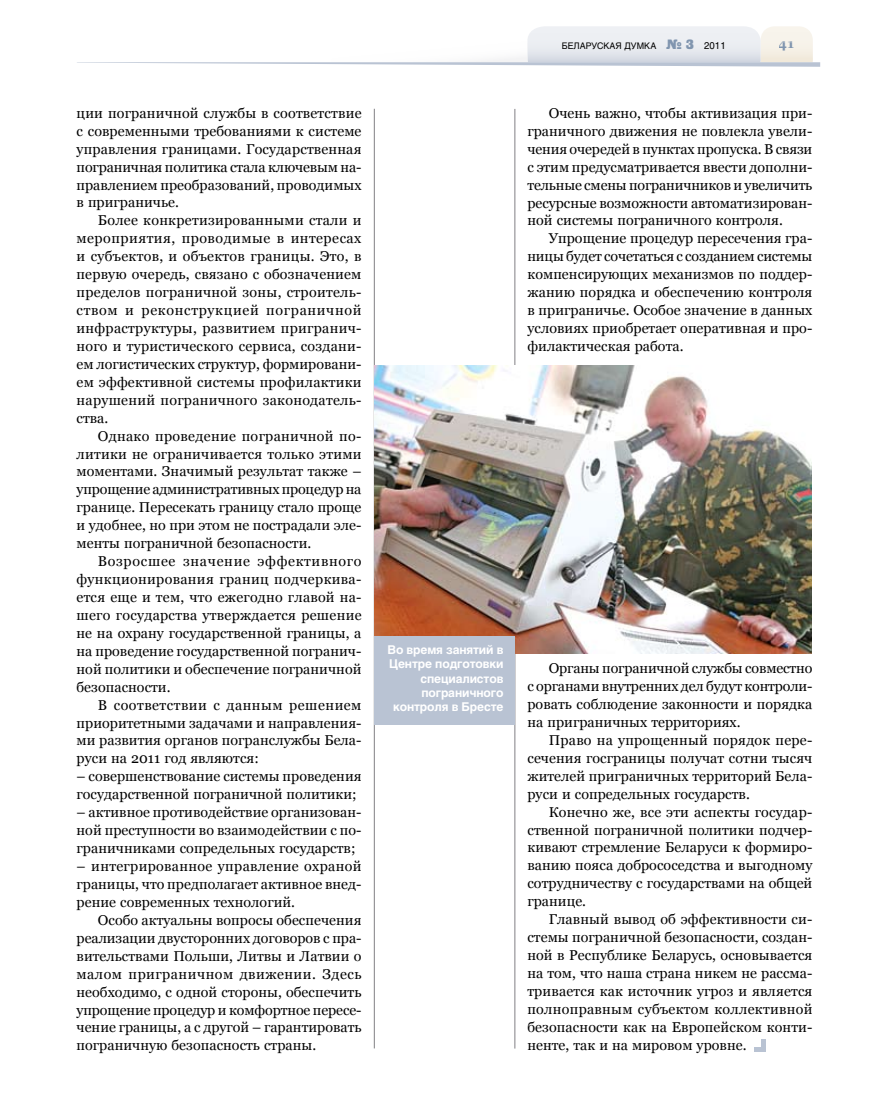
<style>
.page{position:relative;width:872px;height:1106px;background:#fff}
.page>*{position:absolute;margin:0;border:0;box-sizing:border-box;transform-origin:0 0}
.t1{font:14.25px/18px "Georgia";letter-spacing:.005em;color:#000;text-align:justify}
.t2{font:700 13.5px "Georgia";color:#8095af}
.t3{font:700 12px/14.4px "Helios";letter-spacing:-.01em;color:#fff;text-align:right}
.t4{font:9px "Helios";color:#000}
.s1{font-family:"Black Grotesk C";font-size:13.5px;color:#8095af}
.s2{font-size:9.75px}
</style>
<div class="page">
<hr style="left:374px;top:109px;width:1px;height:939px;background:#818084">
<hr style="left:514px;top:109px;width:1px;height:939px;background:#818084">
<svg style="left:77px;top:26px;width:743px;height:41px"></svg>
<img style="left:374px;top:366px;width:438px;height:287px">
<hr style="left:762px;top:1039px;width:4px;height:12px;background:#b9c3d3">
<hr style="left:754px;top:1047px;width:12px;height:4px;background:#b9c3d3">
<div style="left:374px;top:636px;width:140px;height:89px;background:#b9c3d3"></div>
<p class="t1" style="left:77px;top:104px;width:286px">ции пограничной службы в соответствие с современными требованиями к системе управления границами. Государственная пограничная политика стала ключевым на&shy;правлением преобразований, проводимых в приграничье.</p>
<p class="t1" style="left:77px;top:211px;width:286px;text-indent:21px">Более конкретизированными стали и мероприятия, проводимые в интересах и субъектов, и объектов границы. Это, в первую очередь, связано с обозначением пределов пограничной зоны, строитель&shy;ством и реконструкцией пограничной инфраструктуры, развитием пригранич&shy;ного и туристического сервиса, создани&shy;ем логистических структур, формировани&shy;ем эффективной системы профилактики нарушений пограничного законодатель&shy;ства.</p>
<p class="t1" style="left:77px;top:426px;width:286px;text-indent:21px">Однако проведение пограничной по&shy;литики не ограничивается только этими моментами. Значимый результат также – упрощение административных процедур на границе. Пересекать границу стало проще и удобнее, но при этом не пострадали эле&shy;менты пограничной безопасности.</p>
<p class="t1" style="left:77px;top:552px;width:286px;text-indent:21px">Возросшее значение эффективного функционирования границ подчеркива&shy;ется еще и тем, что ежегодно главой на&shy;шего государства утверждается решение не на охрану государственной границы, а на проведение государственной погранич&shy;ной политики и обеспечение пограничной безопасности.</p>
<p class="t1" style="left:77px;top:695px;width:286px;text-indent:21px">В соответствии с данным решением приоритетными задачами и направления&shy;ми развития органов погранслужбы Бела&shy;руси на 2011 год являются:</p>
<p class="t1" style="left:77px;top:767px;width:286px">– совершенствование системы проведения государственной пограничной политики;</p>
<p class="t1" style="left:77px;top:803px;width:286px">– активное противодействие организован&shy;ной преступности во взаимодействии с по&shy;граничниками сопредельных государств;</p>
<p class="t1" style="left:77px;top:857px;width:286px">– интегрированное управление охраной границы, что предполагает активное внед&shy;рение современных технологий.</p>
<p class="t1" style="left:77px;top:910px;width:286px;text-indent:21px">Особо актуальны вопросы обеспечения реализации двусторонних договоров с пра&shy;вительствами Польши, Литвы и Латвии о малом приграничном движении. Здесь необходимо, с одной стороны, обеспечить упрощение процедур и комфортное пересе&shy;чение границы, а с другой – гарантировать пограничную безопасность страны.</p>
<p class="t4" style="left:562px;top:40px;width:165px">БЕЛАРУСКАЯ ДУМКА <span class="s1">№ 3</span> <span class="s2">2011</span></p>
<p class="t2" style="left:778px;top:36px;width:17px">41</p>
<p class="t1" style="left:527px;top:104px;width:286px;text-indent:21px">Очень важно, чтобы активизация при&shy;граничного движения не повлекла увели&shy;чения очередей в пунктах пропуска. В связи с этим предусматривается ввести дополни&shy;тельные смены пограничников и увеличить ресурсные возможности автоматизирован&shy;ной системы пограничного контроля.</p>
<p class="t1" style="left:527px;top:229px;width:286px;text-indent:21px">Упрощение процедур пересечения гра&shy;ницы будет сочетаться с созданием системы компенсирующих механизмов по поддер&shy;жанию порядка и обеспечению контроля в приграничье. Особое значение в данных условиях приобретает оперативная и про&shy;филактическая работа.</p>
<p class="t3" style="left:387px;top:642px;width:117px">Во время занятий в<br>Центре подготовки специалистов пограничного контроля в Бресте</p>
<p class="t1" style="left:527px;top:659px;width:286px;text-indent:21px">Органы пограничной службы совместно с органами внутренних дел будут контроли&shy;ровать соблюдение законности и порядка на приграничных территориях.</p>
<p class="t1" style="left:527px;top:731px;width:286px;text-indent:21px">Право на упрощенный порядок пере&shy;сечения госграницы получат сотни тысяч жителей приграничных территорий Бела&shy;руси и сопредельных государств.</p>
<p class="t1" style="left:527px;top:802px;width:286px;text-indent:21px">Конечно же, все эти аспекты государ&shy;ственной пограничной политики подчер&shy;кивают стремление Беларуси к формиро&shy;ванию пояса добрососедства и выгодному сотрудничеству с государствами на общей границе.</p>
<p class="t1" style="left:527px;top:910px;width:286px;text-indent:21px">Главный вывод об эффективности си&shy;стемы пограничной безопасности, создан&shy;ной в Республике Беларусь, основывается на том, что наша страна никем не рассма&shy;тривается как источник угроз и является полноправным субъектом коллективной безопасности как на Европейском конти&shy;ненте, так и на мировом уровне.</p>
</div>
